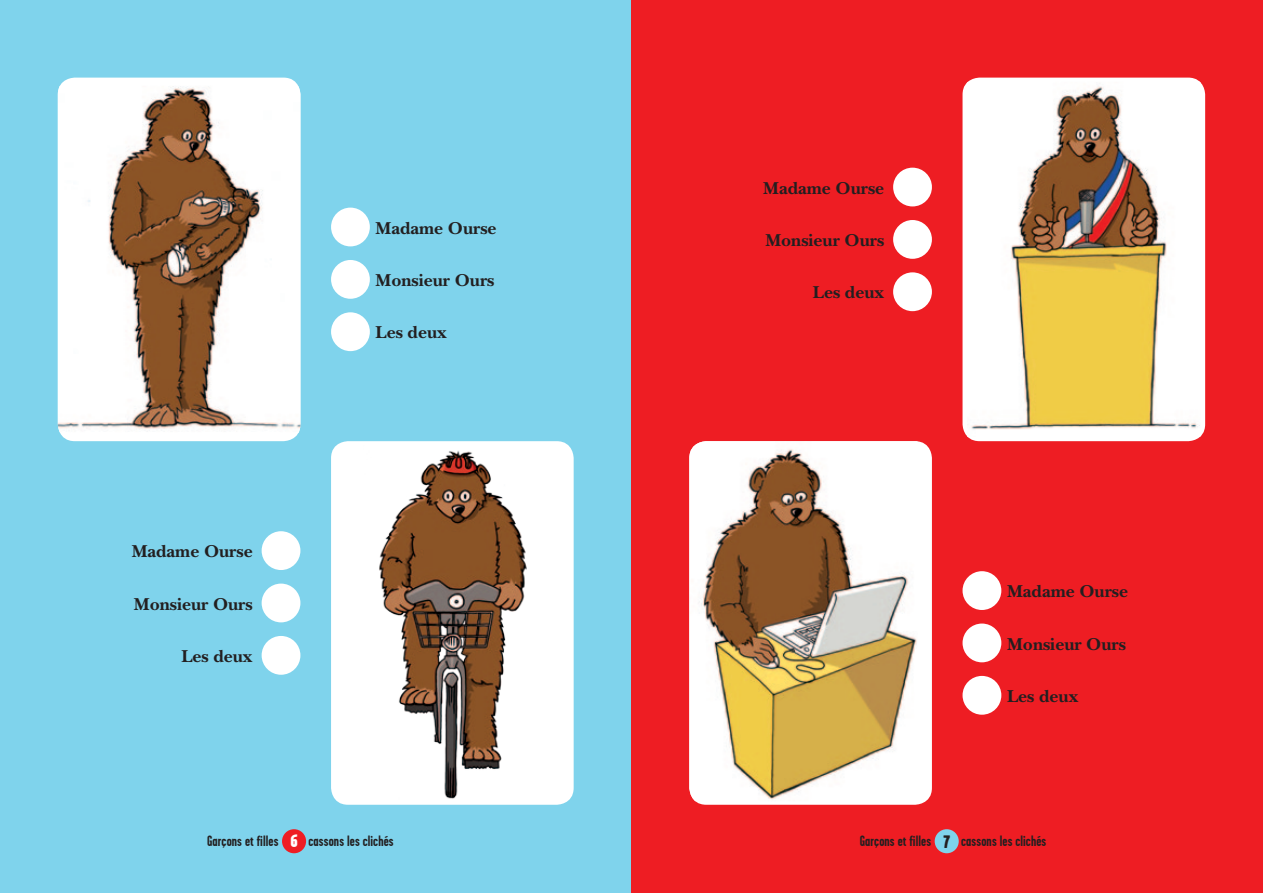
<style>
.page{position:relative;width:1263px;height:893px;background:#fff}
.page>*{position:absolute;margin:0;border:0;box-sizing:border-box;transform-origin:0 0}
.t1{font:700 18px "New Baskerville";color:#231f20}
.t2{font:900 18px "Garage Gothic";color:#fff}
.t3{font:900 18px "Garage Gothic";color:#231f20}
.t4{font:700 15px "Garage Gothic";letter-spacing:.005em;color:#231f20}
</style>
<div class="page">
<div style="left:0;top:0;width:631px;height:893px;background:#7fd3ec"></div>
<div style="left:631px;top:0;width:632px;height:893px;background:#ee1d23"></div>
<div style="left:58px;top:78px;width:242px;height:363px;background:#fff;border-radius:17px"></div>
<img style="left:58px;top:86px;width:242px;height:347px">
<div style="left:331px;top:208px;width:39px;height:38px;background:#fff;border-radius:50%"></div>
<div style="left:331px;top:260px;width:39px;height:39px;background:#fff;border-radius:50%"></div>
<div style="left:331px;top:312px;width:39px;height:39px;background:#fff;border-radius:50%"></div>
<div style="left:689px;top:441px;width:243px;height:364px;background:#fff;border-radius:17px"></div>
<img style="left:689px;top:441px;width:228px;height:360px">
<div style="left:962px;top:571px;width:39px;height:39px;background:#fff;border-radius:50%"></div>
<div style="left:962px;top:623px;width:39px;height:39px;background:#fff;border-radius:50%"></div>
<div style="left:962px;top:676px;width:39px;height:39px;background:#fff;border-radius:50%"></div>
<div style="left:331px;top:441px;width:243px;height:364px;background:#fff;border-radius:17px"></div>
<img style="left:364px;top:451px;width:177px;height:354px">
<div style="left:262px;top:531px;width:38px;height:39px;background:#fff;border-radius:50%"></div>
<div style="left:262px;top:584px;width:38px;height:38px;background:#fff;border-radius:50%"></div>
<div style="left:262px;top:636px;width:38px;height:39px;background:#fff;border-radius:50%"></div>
<div style="left:962px;top:78px;width:243px;height:363px;background:#fff;border-radius:17px"></div>
<img style="left:967px;top:82px;width:234px;height:355px">
<div style="left:893px;top:168px;width:39px;height:38px;background:#fff;border-radius:50%"></div>
<div style="left:893px;top:220px;width:39px;height:39px;background:#fff;border-radius:50%"></div>
<div style="left:893px;top:272px;width:39px;height:39px;background:#fff;border-radius:50%"></div>
<div style="left:282px;top:829px;width:24px;height:24px;background:#ee1d23;border-radius:50%"></div>
<div style="left:935px;top:829px;width:24px;height:24px;background:#7fd3ec;border-radius:50%"></div>
<p class="t1" style="left:132px;top:541px;width:122px">Madame Ourse</p>
<p class="t1" style="left:134px;top:593px;width:120px">Monsieur Ours</p>
<p class="t1" style="left:181px;top:645px;width:73px">Les deux</p>
<p class="t1" style="left:376px;top:217px;width:122px">Madame Ourse</p>
<p class="t1" style="left:376px;top:270px;width:120px">Monsieur Ours</p>
<p class="t1" style="left:376px;top:322px;width:73px">Les deux</p>
<p class="t1" style="left:763px;top:177px;width:122px">Madame Ourse</p>
<p class="t1" style="left:765px;top:230px;width:120px">Monsieur Ours</p>
<p class="t1" style="left:813px;top:282px;width:73px">Les deux</p>
<p class="t1" style="left:1007px;top:581px;width:122px">Madame Ourse</p>
<p class="t1" style="left:1007px;top:633px;width:120px">Monsieur Ours</p>
<p class="t1" style="left:1007px;top:685px;width:73px">Les deux</p>
<p class="t2" style="left:290px;top:831px;width:9px">6</p>
<p class="t4" style="left:860px;top:833px;width:73px">Garçons et filles</p>
<p class="t4" style="left:961px;top:833px;width:87px">cassons les clichés</p>
<p class="t3" style="left:943px;top:831px;width:9px">7</p>
<p class="t4" style="left:207px;top:833px;width:73px">Garçons et filles</p>
<p class="t4" style="left:308px;top:833px;width:87px">cassons les clichés</p>
</div>
